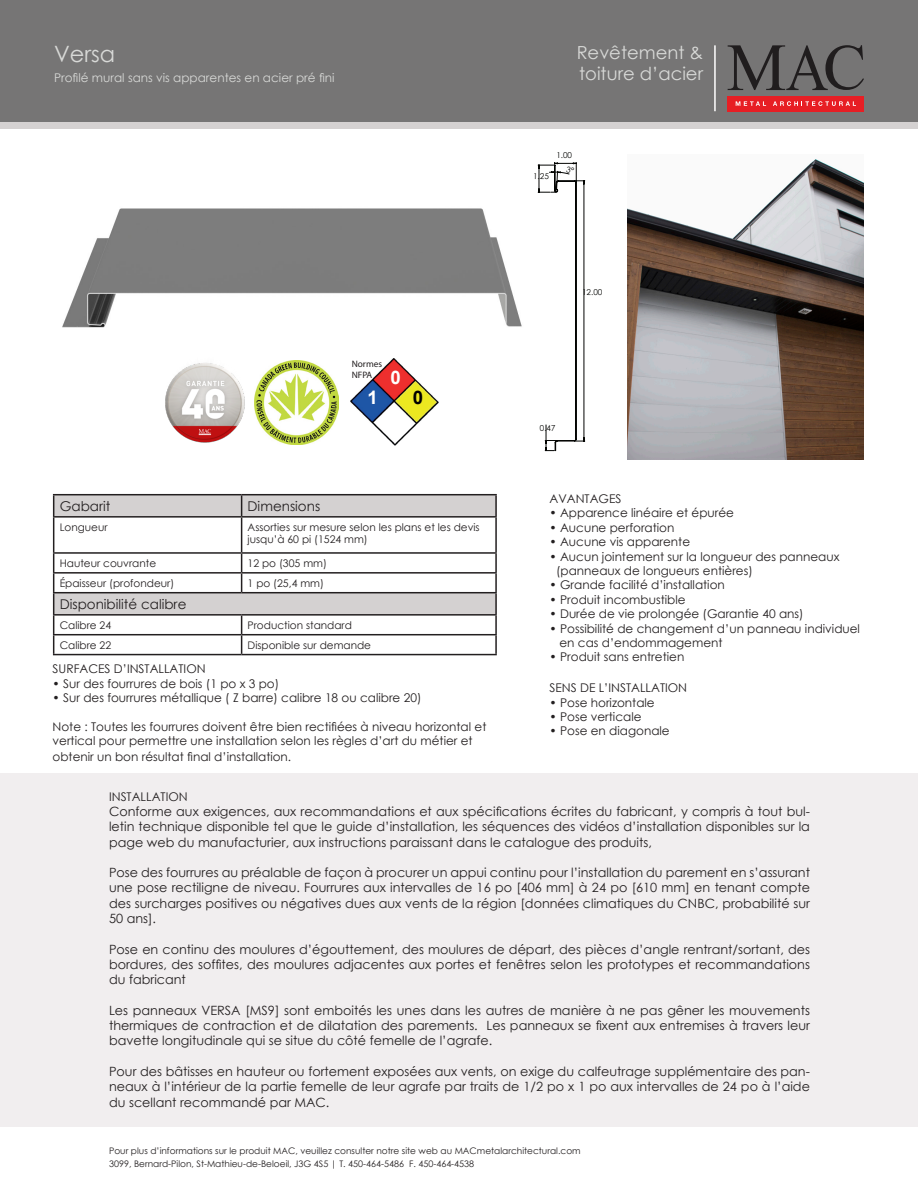
<style>
.page{position:relative;width:918px;height:1188px;background:#fff}
.page>*{position:absolute;margin:0;border:0;box-sizing:border-box;transform-origin:0 0}
.t1{font:22.5px "Century Gothic";color:#d8d9d7}
.t2{font:700 18.6px "Arial";color:#fff}
.t3{font:700 18.6px "Arial";color:#000001}
.t4{font:18px/21.6px "Century Gothic";color:#d8d9d7}
.t5{font:13.5px "Century Gothic";color:#231f20}
.t6{font:12.75px/15.3px "Century Gothic";color:#231f20;text-align:justify}
.t7{font:12px/14.4px "Century Gothic";color:#231f20}
.t8{font:12px "Century Gothic";color:#d8d9d7}
.t9{font:10.5px/12.6px "Century Gothic";color:#231f20}
.t10{font:9.3px/11.2px "Myriad Pro";color:#231f20}
.t11{font:9px/13px "Century Gothic";color:#231f20}
.t12{font:8.1px "Century Gothic";color:#040503}
</style>
<div class="page">
<div style="left:0;top:0;width:918px;height:129px;background:#d4d1d1"></div>
<div style="left:0;top:0;width:918px;height:122px;background:#767575"></div>
<svg style="left:728px;top:45px;width:136px;height:45px"></svg>
<div style="left:728px;top:96px;width:136px;height:15px;background:#e71e24"></div>
<svg style="left:736px;top:101px;width:30px;height:5px"></svg>
<svg style="left:773px;top:101px;width:83px;height:5px"></svg>
<hr style="left:714px;top:45px;width:2px;height:66px;background:#fff">
<img style="left:62px;top:192px;width:476px;height:136px">
<div style="left:0;top:773px;width:918px;height:353px;background:#f1eeef"></div>
<img style="left:627px;top:159px;width:237px;height:301px">
<svg style="left:54px;top:495px;width:441px;height:119px"></svg>
<hr style="left:53px;top:494px;width:189px;height:1px;background:#231f20">
<svg style="left:53px;top:495px;width:1px;height:21px"></svg>
<hr style="left:242px;top:494px;width:255px;height:1px;background:#231f20">
<svg style="left:241px;top:495px;width:1px;height:21px"></svg>
<hr style="left:495px;top:495px;width:2px;height:21px;background:#231f20">
<hr style="left:53px;top:516px;width:189px;height:2px;background:#231f20">
<hr style="left:53px;top:518px;width:1px;height:34px;background:#231f20">
<hr style="left:242px;top:516px;width:255px;height:2px;background:#231f20">
<hr style="left:241px;top:518px;width:1px;height:34px;background:#231f20">
<hr style="left:495px;top:518px;width:2px;height:34px;background:#231f20">
<hr style="left:53px;top:552px;width:189px;height:2px;background:#231f20">
<hr style="left:242px;top:552px;width:255px;height:2px;background:#231f20">
<hr style="left:53px;top:572px;width:189px;height:2px;background:#231f20">
<hr style="left:242px;top:572px;width:255px;height:2px;background:#231f20">
<svg style="left:241px;top:554px;width:1px;height:38px"></svg>
<svg style="left:495px;top:554px;width:2px;height:38px"></svg>
<hr style="left:53px;top:592px;width:189px;height:1px;background:#231f20">
<hr style="left:242px;top:592px;width:255px;height:1px;background:#231f20">
<hr style="left:495px;top:593px;width:2px;height:21px;background:#231f20">
<hr style="left:53px;top:614px;width:189px;height:2px;background:#231f20">
<hr style="left:242px;top:614px;width:255px;height:2px;background:#231f20">
<hr style="left:53px;top:634px;width:189px;height:1px;background:#231f20">
<svg style="left:53px;top:554px;width:1px;height:100px"></svg>
<hr style="left:242px;top:634px;width:255px;height:1px;background:#231f20">
<svg style="left:241px;top:616px;width:1px;height:38px"></svg>
<svg style="left:495px;top:616px;width:2px;height:38px"></svg>
<hr style="left:53px;top:654px;width:189px;height:1px;background:#231f20">
<hr style="left:242px;top:654px;width:255px;height:1px;background:#231f20">
<img style="left:165px;top:363px;width:80px;height:80px">
<img style="left:254px;top:361px;width:85px;height:84px">
<img style="left:350px;top:358px;width:88px;height:88px">
<svg style="left:538px;top:162px;width:47px;height:289px"></svg>
<h1 class="t1" style="left:54px;top:39px;width:63px">Versa</h1>
<p class="t8" style="left:54px;top:69px;width:282px">Profilé mural sans vis apparentes en acier pré fini</p>
<p class="t10" style="left:352px;top:358px;width:32px">Normes<br>NFPA</p>
<h2 class="t2" style="left:368px;top:385px;width:12px">1</h2>
<h2 class="t2" style="left:390px;top:364px;width:12px">0</h2>
<h2 class="t3" style="left:413px;top:385px;width:12px">0</h2>
<h3 class="t4" style="left:577px;top:41px;width:128px">Revêtement &amp; toiture d’acier</h3>
<p class="t12" style="left:533px;top:170px;width:17px;rotate:1deg">1.25</p>
<p class="t12" style="left:556px;top:150px;width:17px">1.00</p>
<p class="t12" style="left:582px;top:286px;width:22px;rotate:1deg">12.00</p>
<p class="t12" style="left:540px;top:423px;width:17px;rotate:-2deg">0.47</p>
<p class="t7" style="left:550px;top:491px;width:73px">AVANTAGES</p>
<p class="t7" style="left:550px;top:506px;width:186px">• Apparence linéaire et épurée</p>
<p class="t7" style="left:550px;top:520px;width:126px">• Aucune perforation</p>
<p class="t7" style="left:550px;top:534px;width:142px">• Aucune vis apparente</p>
<p class="t7" style="left:556px;top:549px;width:285px;text-indent:-7px">• Aucun jointement sur la longueur des panneaux (panneaux de longueurs entières)</p>
<p class="t7" style="left:550px;top:578px;width:177px">• Grande facilité d’installation</p>
<p class="t7" style="left:550px;top:592px;width:138px">• Produit incombustible</p>
<p class="t7" style="left:550px;top:606px;width:256px">• Durée de vie prolongée (Garantie 40 ans)</p>
<p class="t7" style="left:559px;top:621px;width:302px;text-indent:-10px">• Possibilité de changement d’un panneau individuel en cas d’endommagement</p>
<p class="t7" style="left:550px;top:650px;width:136px">• Produit sans entretien</p>
<p class="t7" style="left:550px;top:680px;width:139px">SENS DE L’INSTALLATION</p>
<p class="t7" style="left:550px;top:695px;width:107px">• Pose horizontale</p>
<p class="t7" style="left:550px;top:709px;width:94px">• Pose verticale</p>
<p class="t7" style="left:550px;top:724px;width:122px">• Pose en diagonale</p>
<p class="t5" style="left:60px;top:497px;width:52px">Gabarit</p>
<p class="t5" style="left:248px;top:497px;width:74px">Dimensions</p>
<p class="t9" style="left:60px;top:520px;width:49px">Longueur</p>
<p class="t9" style="left:248px;top:520px;width:234px">Assorties sur mesure selon les plans et les devis jusqu’à 60 pi (1524 mm)</p>
<p class="t9" style="left:60px;top:557px;width:98px">Hauteur couvrante</p>
<p class="t9" style="left:248px;top:557px;width:81px">12 po (305 mm)</p>
<p class="t9" style="left:60px;top:576px;width:116px">Épaisseur (profondeur)</p>
<p class="t9" style="left:248px;top:576px;width:78px">1 po (25,4 mm)</p>
<p class="t5" style="left:60px;top:595px;width:128px">Disponibilité calibre</p>
<p class="t9" style="left:60px;top:618px;width:53px">Calibre 24</p>
<p class="t9" style="left:248px;top:618px;width:106px">Production standard</p>
<p class="t9" style="left:60px;top:638px;width:53px">Calibre 22</p>
<p class="t9" style="left:248px;top:638px;width:125px">Disponible sur demande</p>
<p class="t7" style="left:53px;top:662px;width:155px">SURFACES D’INSTALLATION</p>
<p class="t7" style="left:53px;top:676px;width:228px">• Sur des fourrures de bois (1 po x 3 po)</p>
<p class="t7" style="left:53px;top:691px;width:370px">• Sur des fourrures métallique ( Z barre) calibre 18 ou calibre 20)</p>
<p class="t7" style="left:53px;top:719px;width:435px">Note : Toutes les fourrures doivent être bien rectifiées à niveau horizontal et vertical pour permettre une installation selon les règles d’art du métier et</p>
<p class="t7" style="left:53px;top:749px;width:240px">obtenir un bon résultat final d’installation.</p>
<p class="t7" style="left:109px;top:789px;width:80px">INSTALLATION</p>
<p class="t6" style="left:109px;top:803px;width:702px">Conforme aux exigences, aux recommandations et aux spécifications écrites du fabricant, y compris à tout bul&shy;letin technique disponible tel que le guide d’installation, les séquences des vidéos d’installation disponibles sur la page web du manufacturier, aux instructions paraissant dans le catalogue des produits,</p>
<p class="t6" style="left:109px;top:865px;width:702px">Pose des fourrures au préalable de façon à procurer un appui continu pour l’installation du parement en s’assurant une pose rectiligne de niveau. Fourrures aux intervalles de 16 po [406 mm] à 24 po [610 mm] en tenant compte des surcharges positives ou négatives dues aux vents de la région [données climatiques du CNBC, probabilité sur 50 ans].</p>
<p class="t6" style="left:109px;top:941px;width:702px">Pose en continu des moulures d’égouttement, des moulures de départ, des pièces d’angle rentrant/sortant, des bordures, des soffites, des moulures adjacentes aux portes et fenêtres selon les prototypes et recommandations du fabricant</p>
<p class="t6" style="left:109px;top:1002px;width:702px">Les panneaux VERSA [MS9] sont emboités les unes dans les autres de manière à ne pas gêner les mouvements thermiques de contraction et de dilatation des parements. Les panneaux se fixent aux entremises à travers leur bavette longitudinale qui se situe du côté femelle de l’agrafe.</p>
<p class="t6" style="left:109px;top:1064px;width:702px">Pour des bâtisses en hauteur ou fortement exposées aux vents, on exige du calfeutrage supplémentaire des pan&shy;neaux à l’intérieur de la partie femelle de leur agrafe par traits de 1/2 po x 1 po aux intervalles de 24 po à l’aide du scellant recommandé par MAC.</p>
<p class="t11" style="left:109px;top:1144px;width:473px">Pour plus d’informations sur le produit MAC, veuillez consulter notre site web au MACmetalarchitectural.com<br>3099, Bernard-Pilon, St-Mathieu-de-Beloeil, J3G 4S5 | T. 450-464-5486 F. 450-464-4538</p>
</div>
